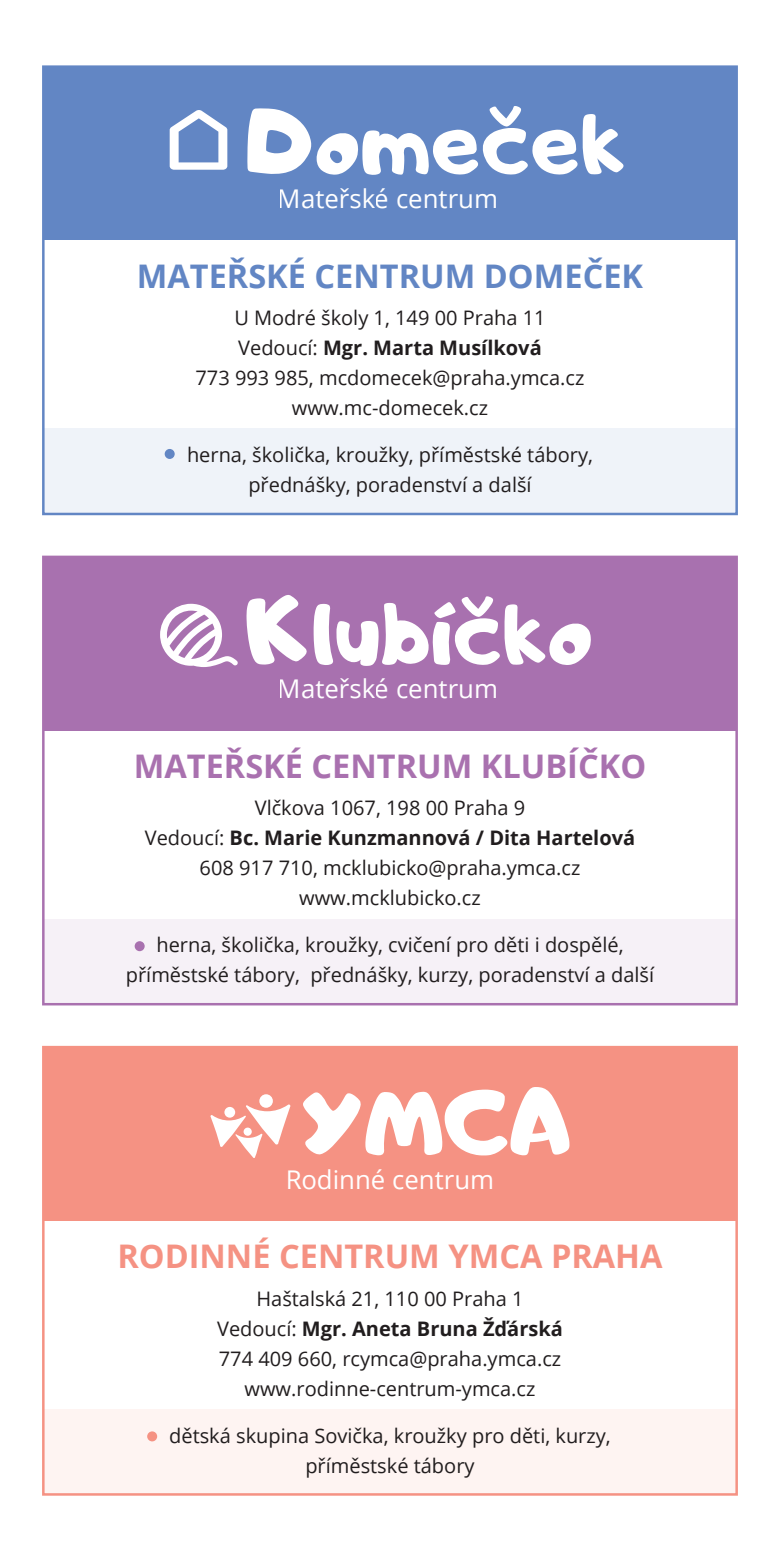
<style>
.page{position:relative;width:780px;height:1560px;background:#fff}
.page>*{position:absolute;margin:0;border:0;box-sizing:border-box;transform-origin:0 0}
.t1{font:89px "Adigiana Toybox";color:#fff}
.t2{font:700 32.5px "Open Sans";color:#a971af}
.t3{font:700 32.5px "Open Sans";color:#f59283}
.t4{font:700 32.5px "Open Sans";color:#6286c4}
.t5{font:25.75px "Open Sans";color:#fff}
.t6{font:20px/30px "Open Sans";color:#211d1e;text-align:center}
.s1{font-weight:700}
</style>
<div class="page">
<div style="left:43px;top:67px;width:693px;height:173px;background:#6286c4"></div>
<svg style="left:170px;top:110px;width:57px;height:60px"></svg>
<div style="left:43px;top:429px;width:693px;height:85px;background:#eff3f9"></div>
<div style="left:165px;top:449px;width:10px;height:10px;background:#6286c4;border-radius:50%"></div>
<div style="left:42px;top:65px;width:695px;height:450px;border:2px solid #6286c4"></div>
<div style="left:43px;top:919px;width:693px;height:85px;background:#f6f1f7"></div>
<div style="left:135px;top:941px;width:10px;height:10px;background:#a871af;border-radius:50%"></div>
<div style="left:43px;top:557px;width:693px;height:173px;background:#a871af"></div>
<svg style="left:160px;top:603px;width:78px;height:64px"></svg>
<div style="left:42px;top:555px;width:695px;height:450px;border:2px solid #a971af"></div>
<div style="left:43px;top:1409px;width:693px;height:85px;background:#fef4f2"></div>
<div style="left:147px;top:1431px;width:10px;height:10px;background:#f59283;border-radius:50%"></div>
<div style="left:43px;top:1046px;width:693px;height:174px;background:#f59283"></div>
<div style="left:259px;top:1094px;width:14px;height:13px;background:#fff;border-radius:50%"></div>
<svg style="left:210px;top:1103px;width:81px;height:55px"></svg>
<div style="left:243px;top:1127px;width:9px;height:8px;background:#fff;border-radius:50%"></div>
<div style="left:42px;top:1045px;width:695px;height:450px;border:2px solid #f59283"></div>
<h1 class="t1" style="left:247px;top:83px;width:380px">Domeček</h1>
<p class="t5" style="left:278px;top:181px;width:222px">Mateřské centrum</p>
<h2 class="t4" style="left:137px;top:253px;width:508px">MATEŘSKÉ CENTRUM DOMEČEK</h2>
<p class="t6" style="left:195px;top:302px;width:390px">U Modré školy 1, 149 00 Praha 11<br>Vedoucí: <span class="s1">Mgr. Marta Musílková<br></span>773 993 985, mcdomecek@praha.ymca.cz www.mc-domecek.cz</p>
<p class="t6" style="left:187px;top:439px;width:407px">herna, školička, kroužky, příměstské tábory, přednášky, poradenství a další</p>
<h1 class="t1" style="left:245px;top:573px;width:349px">Klubíčko</h1>
<p class="t5" style="left:278px;top:671px;width:222px">Mateřské centrum</p>
<h2 class="t2" style="left:134px;top:743px;width:514px">MATEŘSKÉ CENTRUM KLUBÍČKO</h2>
<p class="t6" style="left:145px;top:792px;width:492px">Vlčkova 1067, 198 00 Praha 9<br>Vedoucí: <span class="s1">Bc. Marie Kunzmannová / Dita Hartelová </span>608 917 710, mcklubicko@praha.ymca.cz www.mcklubicko.cz</p>
<p class="t6" style="left:126px;top:929px;width:530px">herna, školička, kroužky, cvičení pro děti i dospělé, příměstské tábory, přednášky, kurzy, poradenství a další</p>
<h1 class="t1" style="left:302px;top:1064px;width:272px">YMCA</h1>
<p class="t5" style="left:285px;top:1161px;width:210px">Rodinné centrum</p>
<h2 class="t3" style="left:117px;top:1233px;width:546px">RODINNÉ CENTRUM YMCA PRAHA</h2>
<p class="t6" style="left:217px;top:1282px;width:347px">Haštalská 21, 110 00 Praha 1<br>Vedoucí: <span class="s1">Mgr. Aneta Bruna Žďárská<br></span>774 409 660, rcymca@praha.ymca.cz www.rodinne-centrum-ymca.cz</p>
<p class="t6" style="left:169px;top:1419px;width:443px">dětská skupina Sovička, kroužky pro děti, kurzy, příměstské tábory</p>
</div>
